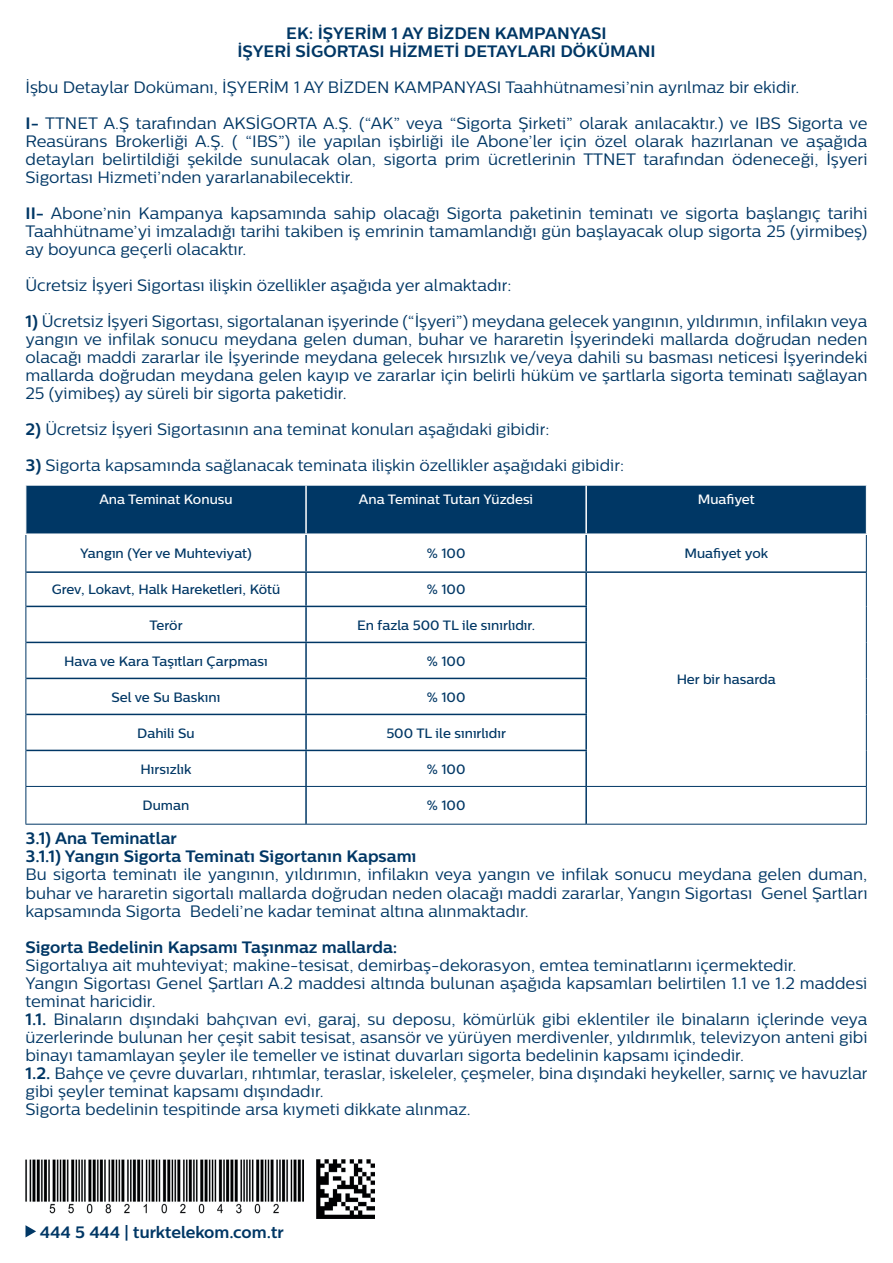
<style>
.page{position:relative;width:893px;height:1263px;background:#fff}
.page>*{position:absolute;margin:0;border:0;box-sizing:border-box;transform-origin:0 0}
.t1{font:16.5px/18px "Centrale Sans";color:#003765;text-align:justify}
.t2{font:700 16.5px/18px "Centrale Sans";color:#003765;text-align:center}
.t3{font:500 13.5px "Centrale Sans";color:#003765}
.t4{font:500 13.5px "Centrale Sans";color:#fff}
.s1{font-weight:700}
</style>
<div class="page">
<svg style="left:26px;top:1225px;width:10px;height:12px"></svg>
<img style="left:316px;top:1160px;width:59px;height:58px">
<img style="left:26px;top:1160px;width:278px;height:54px">
<div style="left:27px;top:486px;width:839px;height:47px;background:#003765"></div>
<hr style="left:26px;top:535px;width:1px;height:37px;background:#003765">
<hr style="left:866px;top:535px;width:1px;height:37px;background:#003765">
<hr style="left:26px;top:572px;width:1px;height:34px;background:#003765">
<hr style="left:866px;top:572px;width:1px;height:34px;background:#003765">
<hr style="left:26px;top:606px;width:1px;height:36px;background:#003765">
<hr style="left:866px;top:606px;width:1px;height:36px;background:#003765">
<hr style="left:26px;top:642px;width:1px;height:36px;background:#003765">
<hr style="left:866px;top:642px;width:1px;height:36px;background:#003765">
<hr style="left:26px;top:678px;width:1px;height:36px;background:#003765">
<hr style="left:866px;top:678px;width:1px;height:36px;background:#003765">
<hr style="left:26px;top:714px;width:1px;height:36px;background:#003765">
<hr style="left:866px;top:714px;width:1px;height:36px;background:#003765">
<hr style="left:26px;top:750px;width:1px;height:36px;background:#003765">
<hr style="left:866px;top:750px;width:1px;height:36px;background:#003765">
<hr style="left:26px;top:786px;width:280px;height:1px;background:#003765">
<hr style="left:26px;top:787px;width:1px;height:37px;background:#003765">
<hr style="left:306px;top:786px;width:280px;height:1px;background:#003765">
<hr style="left:586px;top:786px;width:281px;height:1px;background:#003765">
<hr style="left:866px;top:787px;width:1px;height:37px;background:#003765">
<hr style="left:26px;top:824px;width:280px;height:1px;background:#003765">
<hr style="left:306px;top:824px;width:280px;height:1px;background:#003765">
<hr style="left:586px;top:824px;width:281px;height:1px;background:#003765">
<hr style="left:305px;top:535px;width:2px;height:36px;background:#003765">
<hr style="left:585px;top:535px;width:2px;height:36px;background:#003765">
<hr style="left:26px;top:571px;width:280px;height:2px;background:#003765">
<hr style="left:306px;top:571px;width:280px;height:2px;background:#003765">
<hr style="left:305px;top:573px;width:2px;height:33px;background:#003765">
<hr style="left:586px;top:571px;width:280px;height:2px;background:#003765">
<hr style="left:585px;top:573px;width:2px;height:33px;background:#003765">
<hr style="left:26px;top:606px;width:280px;height:1px;background:#003765">
<hr style="left:306px;top:606px;width:281px;height:1px;background:#003765">
<hr style="left:305px;top:607px;width:2px;height:35px;background:#003765">
<hr style="left:585px;top:607px;width:2px;height:35px;background:#003765">
<hr style="left:26px;top:642px;width:280px;height:1px;background:#003765">
<hr style="left:306px;top:642px;width:281px;height:1px;background:#003765">
<hr style="left:305px;top:643px;width:2px;height:35px;background:#003765">
<hr style="left:585px;top:643px;width:2px;height:35px;background:#003765">
<hr style="left:26px;top:678px;width:280px;height:1px;background:#003765">
<hr style="left:306px;top:678px;width:281px;height:1px;background:#003765">
<hr style="left:305px;top:679px;width:2px;height:35px;background:#003765">
<hr style="left:585px;top:679px;width:2px;height:35px;background:#003765">
<hr style="left:26px;top:714px;width:280px;height:1px;background:#003765">
<hr style="left:306px;top:714px;width:281px;height:1px;background:#003765">
<hr style="left:305px;top:715px;width:2px;height:35px;background:#003765">
<hr style="left:585px;top:715px;width:2px;height:35px;background:#003765">
<hr style="left:26px;top:750px;width:280px;height:1px;background:#003765">
<hr style="left:306px;top:750px;width:281px;height:1px;background:#003765">
<hr style="left:305px;top:751px;width:2px;height:35px;background:#003765">
<hr style="left:585px;top:751px;width:2px;height:35px;background:#003765">
<hr style="left:305px;top:787px;width:2px;height:37px;background:#003765">
<hr style="left:585px;top:787px;width:2px;height:37px;background:#003765">
<hr style="left:305px;top:485px;width:2px;height:48px;background:#fff">
<hr style="left:585px;top:485px;width:2px;height:48px;background:#fff">
<p class="t2" style="left:237px;top:24px;width:420px">EK: İŞYERİM 1 AY BİZDEN KAMPANYASI<br>İŞYERİ SİGORTASI HİZMETİ DETAYLARI DÖKÜMANI</p>
<p class="t1" style="left:26px;top:69px;width:843px;line-height:36px">İşbu Detaylar Dokümanı, İŞYERİM 1 AY BİZDEN KAMPANYASI Taahhütnamesi’nin ayrılmaz bir ekidir.<br><span class="s1">I-</span> TTNET A.Ş tarafından AKSİGORTA A.Ş. (“AK” veya “Sigorta Şirketi” olarak anılacaktır.) ve IBS Sigorta ve</p>
<p class="t1" style="left:26px;top:132px;width:843px">Reasürans Brokerliği A.Ş. ( “IBS”) ile yapılan işbirliği ile Abone’ler için özel olarak hazırlanan ve aşağıda detayları belirtildiği şekilde sunulacak olan, sigorta prim ücretlerinin TTNET tarafından ödeneceği, İşyeri Sigortası Hizmeti’nden yararlanabilecektir.</p>
<p class="t1" style="left:26px;top:204px;width:843px"><span class="s1">II-</span> Abone’nin Kampanya kapsamında sahip olacağı Sigorta paketinin teminatı ve sigorta başlangıç tarihi Taahhütname’yi imzaladığı tarihi takiben iş emrinin tamamlandığı gün başlayacak olup sigorta 25 (yirmibeş) ay boyunca geçerli olacaktır.</p>
<p class="t1" style="left:26px;top:276px;width:488px">Ücretsiz İşyeri Sigortası ilişkin özellikler aşağıda yer almaktadır:</p>
<p class="t1" style="left:26px;top:312px;width:843px"><span class="s1">1)</span> Ücretsiz İşyeri Sigortası, sigortalanan işyerinde (“İşyeri”) meydana gelecek yangının, yıldırımın, infilakın veya yangın ve infilak sonucu meydana gelen duman, buhar ve hararetin İşyerindeki mallarda doğrudan neden olacağı maddi zararlar ile İşyerinde meydana gelecek hırsızlık ve/veya dahili su basması neticesi İşyerindeki mallarda doğrudan meydana gelen kayıp ve zararlar için belirli hüküm ve şartlarla sigorta teminatı sağlayan 25 (yimibeş) ay süreli bir sigorta paketidir.</p>
<p class="t1" style="left:26px;top:420px;width:525px"><span class="s1">2)</span> Ücretsiz İşyeri Sigortasının ana teminat konuları aşağıdaki gibidir:</p>
<p class="t1" style="left:26px;top:456px;width:600px"><span class="s1">3)</span> Sigorta kapsamında sağlanacak teminata ilişkin özellikler aşağıdaki gibidir:</p>
<p class="t4" style="left:99px;top:491px;width:135px">Ana Teminat Konusu</p>
<p class="t4" style="left:359px;top:491px;width:176px">Ana Teminat Tutarı Yüzdesi</p>
<p class="t4" style="left:698px;top:491px;width:59px">Muafiyet</p>
<p class="t3" style="left:80px;top:545px;width:173px">Yangın (Yer ve Muhteviyat)</p>
<p class="t3" style="left:427px;top:545px;width:40px">% 100</p>
<p class="t3" style="left:684px;top:545px;width:85px">Muafiyet yok</p>
<p class="t3" style="left:52px;top:581px;width:230px">Grev, Lokavt, Halk Hareketleri, Kötü</p>
<p class="t3" style="left:427px;top:581px;width:40px">% 100</p>
<p class="t3" style="left:149px;top:617px;width:35px">Terör</p>
<p class="t3" style="left:357px;top:617px;width:180px">En fazla 500 TL ile sınırlıdır.</p>
<p class="t3" style="left:64px;top:653px;width:205px">Hava ve Kara Taşıtları Çarpması</p>
<p class="t3" style="left:427px;top:653px;width:40px">% 100</p>
<p class="t3" style="left:112px;top:689px;width:110px">Sel ve Su Baskını</p>
<p class="t3" style="left:427px;top:689px;width:40px">% 100</p>
<p class="t3" style="left:137px;top:725px;width:59px">Dahili Su</p>
<p class="t3" style="left:386px;top:725px;width:121px">500 TL ile sınırlıdır</p>
<p class="t3" style="left:141px;top:761px;width:52px">Hırsızlık</p>
<p class="t3" style="left:427px;top:761px;width:40px">% 100</p>
<p class="t3" style="left:143px;top:797px;width:48px">Duman</p>
<p class="t3" style="left:427px;top:797px;width:40px">% 100</p>
<p class="t3" style="left:677px;top:671px;width:101px">Her bir hasarda</p>
<p class="t2" style="left:26px;top:829px;width:392px;text-align:left">3.1) Ana Teminatlar<br>3.1.1) Yangın Sigorta Teminatı Sigortanın Kapsamı</p>
<p class="t1" style="left:26px;top:865px;width:843px">Bu sigorta teminatı ile yangının, yıldırımın, infilakın veya yangın ve infilak sonucu meydana gelen duman, buhar ve hararetin sigortalı mallarda doğrudan neden olacağı maddi zararlar, Yangın Sigortası Genel Şartları kapsamında Sigorta Bedeli’ne kadar teminat altına alınmaktadır.</p>
<p class="t2" style="left:26px;top:937px;width:373px">Sigorta Bedelinin Kapsamı Taşınmaz mallarda:</p>
<p class="t1" style="left:26px;top:955px;width:844px;text-align:left">Sigortalıya ait muhteviyat; makine-tesisat, demirbaş-dekorasyon, emtea teminatlarını içermektedir.<br>Yangın Sigortası Genel Şartları A.2 maddesi altında bulunan aşağıda kapsamları belirtilen 1.1 ve 1.2 maddesi teminat haricidir.<br><span class="s1">1.1.</span> Binaların dışındaki bahçıvan evi, garaj, su deposu, kömürlük gibi eklentiler ile binaların içlerinde veya üzerlerinde bulunan her çeşit sabit tesisat, asansör ve yürüyen merdivenler, yıldırımlık, televizyon anteni gibi binayı tamamlayan şeyler ile temeller ve istinat duvarları sigorta bedelinin kapsamı içindedir.<br><span class="s1">1.2.</span> Bahçe ve çevre duvarları, rıhtımlar, teraslar, iskeleler, çeşmeler, bina dışındaki heykeller, sarnıç ve havuzlar gibi şeyler teminat kapsamı dışındadır.<br>Sigorta bedelinin tespitinde arsa kıymeti dikkate alınmaz.</p>
<p class="t2" style="left:40px;top:1222px;width:246px">444 5 444 | turktelekom.com.tr</p>
</div>
